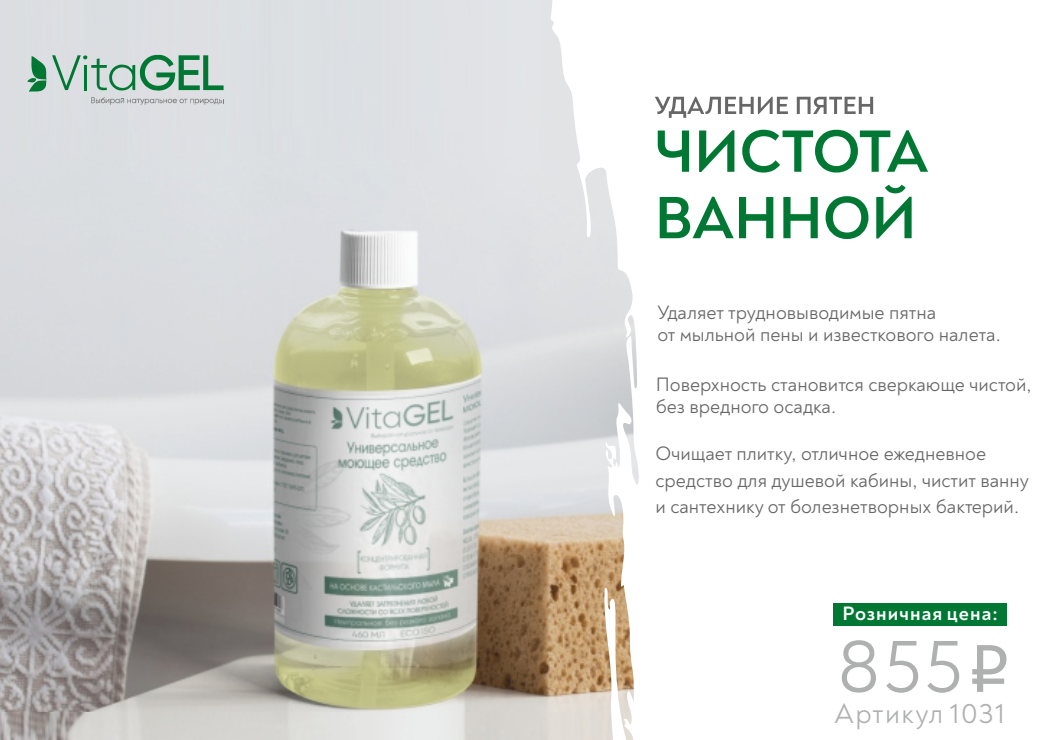
<style>
.page{position:relative;width:1056px;height:740px;background:#fff}
.page>*{position:absolute;margin:0;border:0;box-sizing:border-box;transform-origin:0 0}
.t1{font:76.8px "Noah";color:#afb0b0}
.t2{font:28.4px "Noah";letter-spacing:.05em;color:#afb0b0}
.t3{font:19.6px/22.4px "Noah";color:#676767}
.t4{font:700 19.6px "Noah";letter-spacing:.05em;color:#fff}
.s1{font-family:"ALS Rubl";font-size:66.8px}
</style>
<div class="page">
<img style="left:0;top:0;width:550px;height:712px">
<img style="left:0;top:712px;width:550px;height:27px">
<svg style="left:550px;top:0;width:457px;height:739px"></svg>
<svg style="left:27px;top:55px;width:197px;height:50px;background:#a7c4b8"></svg>
<svg style="left:655px;top:97px;width:218px;height:21px"></svg>
<svg style="left:658px;top:130px;width:270px;height:109px"></svg>
<div style="left:834px;top:603px;width:173px;height:22px;background:#007834"></div>
<p class="t3" style="left:658px;top:301px;width:345px">Удаляет трудновыводимые пятна<br>от мыльной пены и известкового налета.</p>
<p class="t3" style="left:656px;top:373px;width:377px">Поверхность становится сверкающе чистой, без вредного осадка.</p>
<p class="t3" style="left:655px;top:440px;width:375px;line-height:26.4px">Очищает плитку, отличное ежедневное средство для душевой кабины, чистит ванну и сантехнику от болезнетворных бактерий.</p>
<p class="t4" style="left:842px;top:601px;width:157px">Розничная цена:</p>
<h1 class="t1" style="left:838px;top:619px;width:176px">855<span class="s1">i</span></h1>
<h2 class="t2" style="left:834px;top:696px;width:172px">Артикул 1031</h2>
</div>
